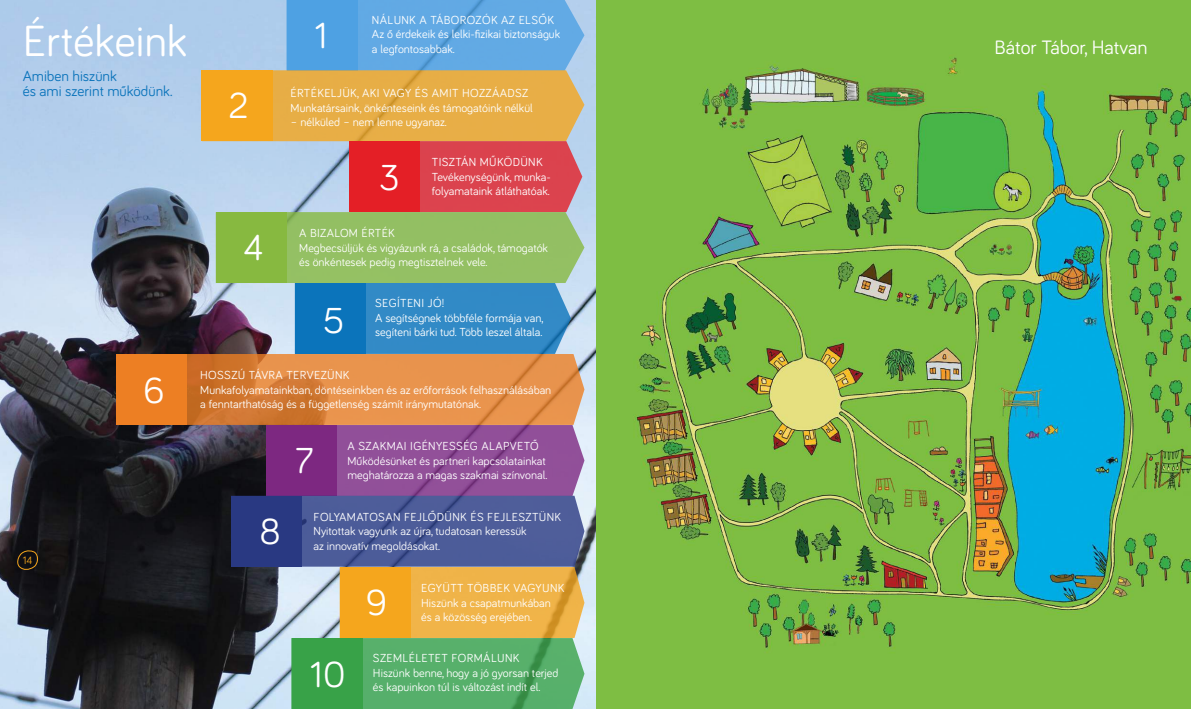
<style>
.page{position:relative;width:1191px;height:709px;background:#fff}
.page>*{position:absolute;margin:0;border:0;box-sizing:border-box;transform-origin:0 0}
.t1{font:45px "Bariol";color:#fff}
.t2{font:37.3px "Bariol";color:#fff}
.t3{font:20px "Bariol";color:#fff}
.t4{font:15px/15px "Bariol";color:#0b74bb}
.t5{font:12px/14.4px "Bariol";color:#fff}
.t6{font:11px "Bariol";color:#f5a61d}
</style>
<div class="page">
<img style="left:595px;top:0;width:596px;height:709px">
<svg style="left:0;top:0;width:595px;height:709px;background:#7b8898"></svg>
<svg style="left:117px;top:0;width:467px;height:709px;background:#8c847a"></svg>
<div style="left:292px;top:638px;width:70px;height:70px;background:#38a248"></div>
<svg style="left:16px;top:549px;width:23px;height:23px"></svg>
<h1 class="t1" style="left:23px;top:10px;width:166px">Értékeink</h1>
<p class="t4" style="left:23px;top:67px;width:151px">Amiben hiszünk<br>és ami szerint működünk.</p>
<p class="t6" style="left:23px;top:553px;width:11px">14</p>
<h2 class="t2" style="left:144px;top:365px;width:23px">6</h2>
<p class="t5" style="left:372px;top:12px;width:190px">NÁLUNK A TÁBOROZÓK AZ ELSŐK<br>Az ő érdekeik és lelki-fizikai biztonságuk</p>
<h2 class="t2" style="left:314px;top:10px;width:15px">1</h2>
<p class="t5" style="left:372px;top:41px;width:84px">a legfontosabbak.</p>
<p class="t5" style="left:291px;top:86px;width:244px">ÉRTÉKELJÜK, AKI VAGY ÉS AMIT HOZZÁADSZ<br>Munkatársaink, önkénteseink és támogatóink nélkül</p>
<h2 class="t2" style="left:228px;top:80px;width:21px">2</h2>
<p class="t5" style="left:291px;top:114px;width:158px">– nélküled – nem lenne ugyanaz.</p>
<p class="t5" style="left:432px;top:154px;width:121px">TISZTÁN MŰKÖDÜNK<br>Tevékenységünk, munka-</p>
<h2 class="t2" style="left:379px;top:152px;width:22px">3</h2>
<p class="t5" style="left:432px;top:183px;width:119px">folyamataink átláthatóak.</p>
<p class="t5" style="left:299px;top:225px;width:250px">A BIZALOM ÉRTÉK<br>Megbecsüljük és vigyázunk rá, a családok, támogatók</p>
<h2 class="t2" style="left:243px;top:222px;width:22px">4</h2>
<p class="t5" style="left:299px;top:254px;width:190px">és önkéntesek pedig megtisztelnek vele.</p>
<p class="t5" style="left:375px;top:295px;width:170px">SEGÍTENI JÓ!<br>A segítségnek többféle formája van,</p>
<h2 class="t2" style="left:323px;top:295px;width:22px">5</h2>
<p class="t5" style="left:375px;top:324px;width:169px">segíteni bárki tud. Több leszel általa.</p>
<p class="t5" style="left:200px;top:367px;width:352px">HOSSZÚ TÁVRA TERVEZÜNK<br>Munkafolyamatainkban, döntéseinkben és az erőforrások felhasználásában</p>
<p class="t5" style="left:200px;top:396px;width:282px">a fenntarthatóság és a függetlenség számít iránymutatónak.</p>
<p class="t5" style="left:347px;top:438px;width:200px">A SZAKMAI IGÉNYESSÉG ALAPVETŐ<br>Működésünket és partneri kapcsolatainkat</p>
<h2 class="t2" style="left:295px;top:435px;width:19px">7</h2>
<p class="t5" style="left:347px;top:467px;width:201px">meghatározza a magas szakmai színvonal.</p>
<p class="t5" style="left:313px;top:509px;width:249px">FOLYAMATOSAN FEJLŐDÜNK ÉS FEJLESZTÜNK<br>Nyitottak vagyunk az újra, tudatosan keressük</p>
<h2 class="t2" style="left:260px;top:506px;width:22px">8</h2>
<p class="t5" style="left:313px;top:538px;width:128px">az innovatív megoldásokat.</p>
<p class="t5" style="left:421px;top:580px;width:145px">EGYÜTT TÖBBEK VAGYUNK<br>Hiszünk a csapatmunkában</p>
<h2 class="t2" style="left:366px;top:576px;width:23px">9</h2>
<p class="t5" style="left:421px;top:609px;width:112px">és a közösség erejében.</p>
<p class="t5" style="left:373px;top:650px;width:187px">SZEMLÉLETET FORMÁLUNK<br>Hiszünk benne, hogy a jó gyorsan terjed</p>
<h2 class="t2" style="left:310px;top:648px;width:37px">10</h2>
<p class="t5" style="left:373px;top:679px;width:169px">és kapuinkon túl is változást indít el.</p>
<h3 class="t3" style="left:994px;top:34px;width:154px">Bátor Tábor, Hatvan</h3>
</div>
